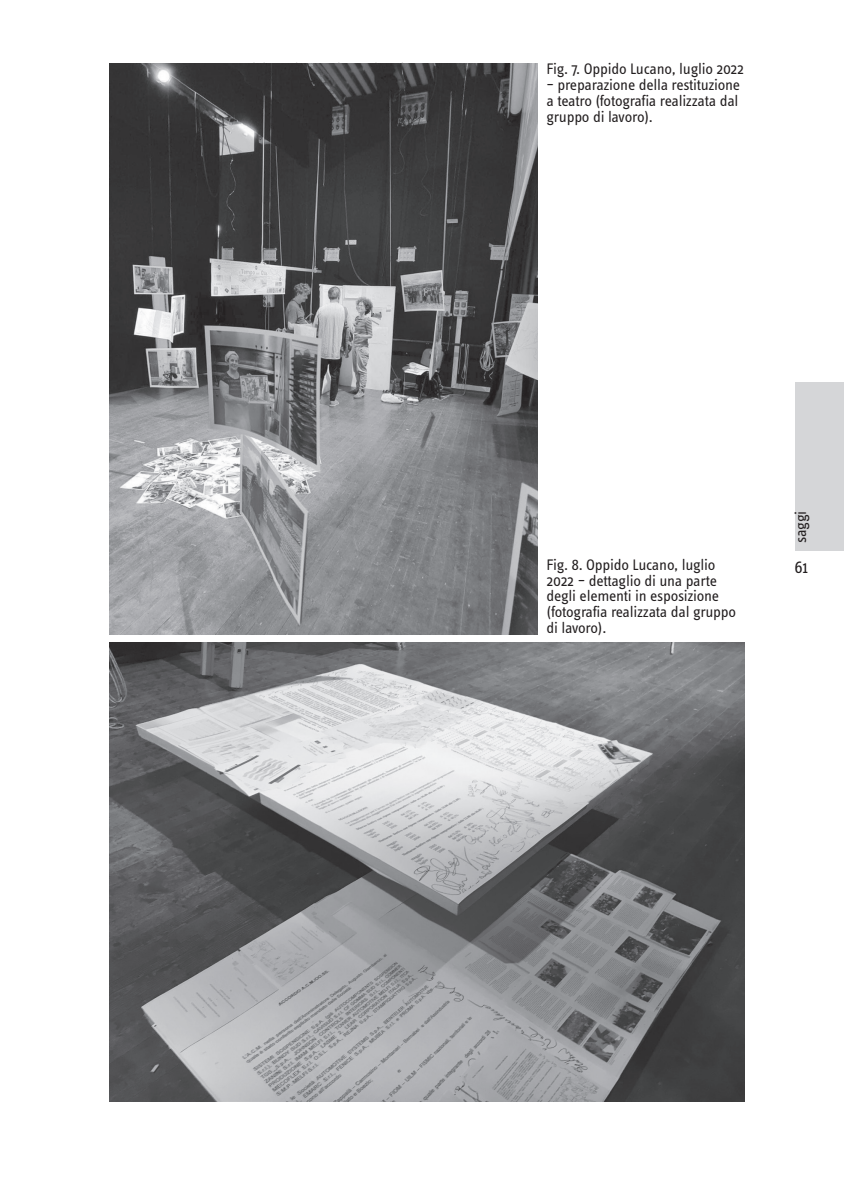
<style>
.page{position:relative;width:844px;height:1191px;background:#fff}
.page>*{position:absolute;margin:0;border:0;box-sizing:border-box;transform-origin:0 0}
.t1{font:17.68px "Info Text";color:#231f20}
.t2{font:16.1px "Info Text";letter-spacing:-.02em;color:#231f20}
.t3{font:15.75px/15.8px "Info Text";letter-spacing:-.015em;color:#231f20;text-align:justify}
</style>
<div class="page">
<div style="left:794px;top:382px;width:49px;height:169px;background:#d5d6d8"></div>
<img style="left:109px;top:63px;width:428px;height:571px">
<img style="left:109px;top:642px;width:635px;height:459px">
<p class="t3" style="left:546px;top:61px;width:199px">Fig. 7. Oppido Lucano, luglio 2022</p>
<p class="t3" style="left:546px;top:77px;width:195px">– preparazione della restituzione a teatro (fotografia realizzata dal gruppo di lavoro).</p>
<p class="t3" style="left:546px;top:557px;width:191px;text-align:left">Fig. 8. Oppido Lucano, luglio<br>2022 – dettaglio di una parte degli elementi in esposizione (fotografia realizzata dal gruppo di lavoro).</p>
<p class="t2" style="left:792px;top:543px;width:34px;rotate:-90deg">saggi</p>
<p class="t1" style="left:794px;top:558px;width:15px">61</p>
</div>
